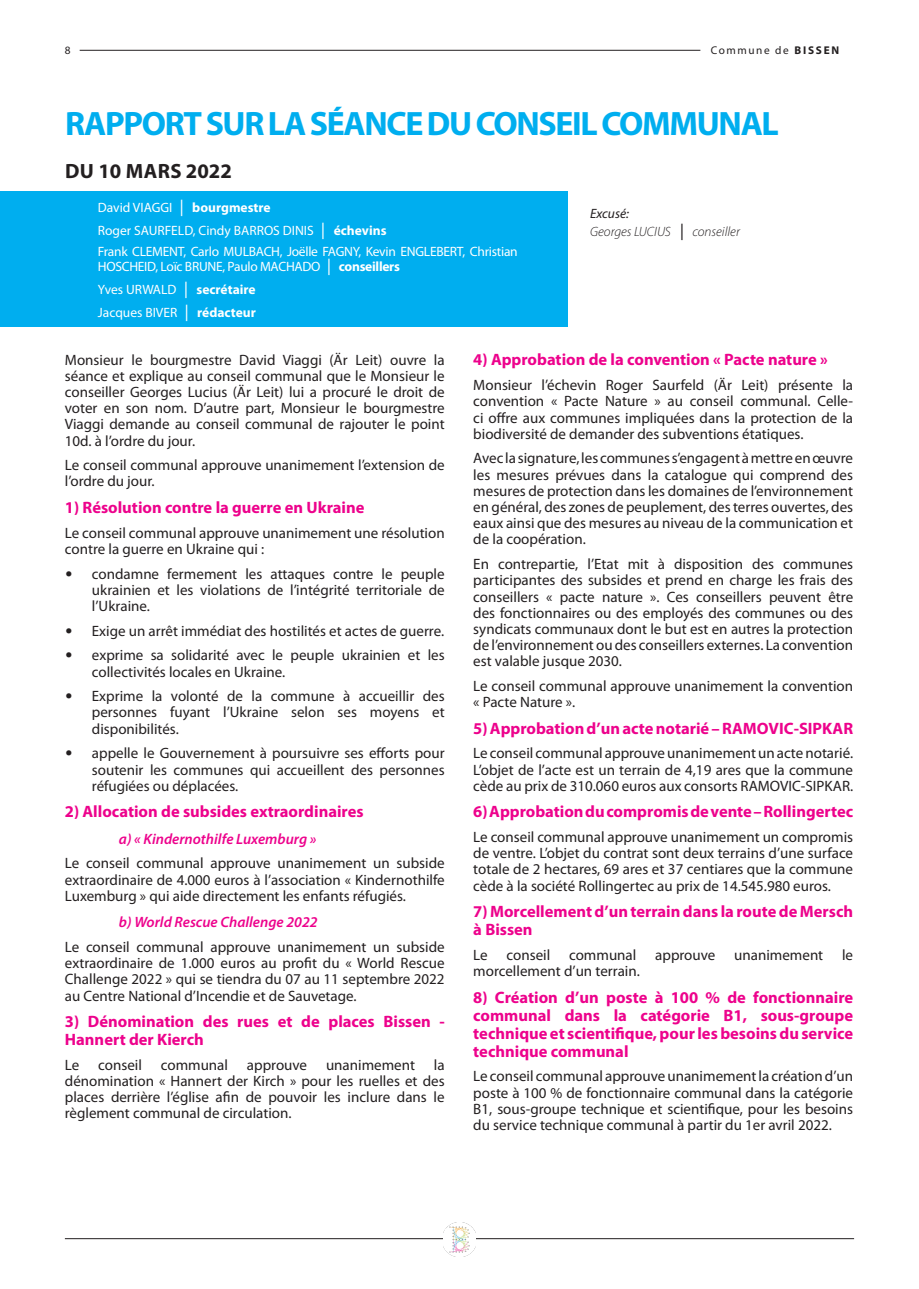
<style>
.page{position:relative;width:919px;height:1289px;background:#fff}
.page>*{position:absolute;margin:0;border:0;box-sizing:border-box;transform-origin:0 0}
.t1{font:700 33.9px "Myriad Pro";letter-spacing:-.04em;color:#00aeef}
.t2{font:700 20.7px "Myriad Pro";letter-spacing:.01em;color:#231f20}
.t3{font:700 16.5px/18px "Myriad Pro";color:#ed028c}
.t4{font:15px/16.2px "Myriad Pro";color:#231f20;text-align:justify}
.t5{font:italic 600 15px "Myriad Pro";color:#ed028c}
.t6{font:13.5px "Myriad Pro";color:#fff}
.t7{font:13.5px/14.5px "Myriad Pro";letter-spacing:-.02em;color:#fff}
.t8{font:italic 300 13.5px "Myriad Pro";color:#231f20}
.t9{font:italic 13.5px "Myriad Pro";color:#231f20}
.t10{font:11.25px "Myriad Pro";letter-spacing:.14em;color:#231f20}
.s1{font-weight:700}
.s2{font-family:"Arial"}
.s3{font-family:"Arial";font-weight:400;font-style:normal}
.s4{font-family:"Calibri";font-size:16.5px}
</style>
<div class="page">
<hr style="left:80px;top:50px;width:620px;height:1px;background:#231f20">
<hr style="left:65px;top:1238px;width:789px;height:1px;background:#231f20">
<img style="left:443px;top:1222px;width:32px;height:34px">
<div style="left:0;top:191px;width:568px;height:136px;background:#00aeef"></div>
<p class="t10" style="left:65px;top:44px;width:7px">8</p>
<p class="t10" style="left:710px;top:44px;width:130px">Commune de <span class="s1">BISSEN</span></p>
<p class="t1" style="left:65px;top:101px;width:715px">RAPPORT SUR LA SÉANCE DU CONSEIL COMMUNAL</p>
<p class="t2" style="left:65px;top:157px;width:168px">DU 10 MARS 2022</p>
<p class="t6" style="left:98px;top:199px;width:174px">David VIAGGI <span class="s2">│</span> <span class="s1">bourgmestre</span></p>
<p class="t6" style="left:98px;top:222px;width:290px">Roger SAURFELD, Cindy BARROS DINIS <span class="s2">│</span> <span class="s1">échevins</span></p>
<p class="t7" style="left:98px;top:244px;width:421px">Frank CLEMENT, Carlo MULBACH, Joëlle FAGNY, Kevin ENGLEBERT, Christian<br>HOSCHEID, Loïc BRUNE, Paulo MACHADO <span class="s2">│</span> <span class="s1">conseillers</span></p>
<p class="t6" style="left:98px;top:281px;width:159px">Yves URWALD <span class="s2">│</span> <span class="s1">secrétaire</span></p>
<p class="t6" style="left:98px;top:304px;width:159px">Jacques BIVER <span class="s2">│</span> <span class="s1">rédacteur</span></p>
<p class="t9" style="left:590px;top:205px;width:40px">Excusé:</p>
<p class="t8" style="left:590px;top:223px;width:151px">Georges LUCIUS <span class="s3">│</span> conseiller</p>
<p class="t4" style="left:65px;top:351px;width:381px">Monsieur le bourgmestre David Viaggi (Är Leit) ouvre la séance et explique au conseil communal que le Monsieur le conseiller Georges Lucius (Är Leit) lui a procuré le droit de voter en son nom. D’autre part, Monsieur le bourgmestre Viaggi demande au conseil communal de rajouter le point 10d. à l’ordre du jour.</p>
<p class="t4" style="left:65px;top:457px;width:381px">Le conseil communal approuve unanimement l’extension de l’ordre du jour.</p>
<p class="t3" style="left:65px;top:498px;width:301px">1) Résolution contre la guerre en Ukraine</p>
<p class="t4" style="left:65px;top:524px;width:381px">Le conseil communal approuve unanimement une résolution contre la guerre en Ukraine qui :</p>
<p class="t4" style="left:92px;top:565px;width:354px;text-indent:-27px"><span class="s4">•</span> condamne fermement les attaques contre le peuple ukrainien et les violations de l’intégrité territoriale de l’Ukraine.</p>
<p class="t4" style="left:65px;top:622px;width:381px"><span class="s4">•</span> Exige un arrêt immédiat des hostilités et actes de guerre.</p>
<p class="t4" style="left:92px;top:647px;width:354px;text-indent:-27px"><span class="s4">•</span> exprime sa solidarité avec le peuple ukrainien et les collectivités locales en Ukraine.</p>
<p class="t4" style="left:92px;top:688px;width:354px;text-indent:-27px"><span class="s4">•</span> Exprime la volonté de la commune à accueillir des personnes fuyant l’Ukraine selon ses moyens et disponibilités.</p>
<p class="t4" style="left:92px;top:745px;width:354px;text-indent:-27px"><span class="s4">•</span> appelle le Gouvernement à poursuivre ses efforts pour soutenir les communes qui accueillent des personnes réfugiées ou déplacées.</p>
<p class="t3" style="left:65px;top:802px;width:300px">2) Allocation de subsides extraordinaires</p>
<p class="t5" style="left:119px;top:829px;width:199px">a) « Kindernothilfe Luxemburg »</p>
<p class="t4" style="left:65px;top:855px;width:381px">Le conseil communal approuve unanimement un subside extraordinaire de 4.000 euros à l’association « Kindernothilfe Luxemburg » qui aide directement les enfants réfugiés.</p>
<p class="t5" style="left:119px;top:912px;width:200px">b) World Rescue Challenge 2022</p>
<p class="t4" style="left:65px;top:938px;width:381px">Le conseil communal approuve unanimement un subside extraordinaire de 1.000 euros au profit du « World Rescue Challenge 2022 » qui se tiendra du 07 au 11 septembre 2022 au Centre National d’Incendie et de Sauvetage.</p>
<p class="t3" style="left:65px;top:1012px;width:381px">3) Dénomination des rues et de places Bissen -<br>Hannert der Kierch</p>
<p class="t4" style="left:65px;top:1056px;width:16px">Le</p>
<p class="t4" style="left:98px;top:1056px;width:45px">conseil</p>
<p class="t4" style="left:161px;top:1056px;width:69px">communal</p>
<p class="t4" style="left:247px;top:1056px;width:62px">approuve</p>
<p class="t4" style="left:326px;top:1056px;width:90px">unanimement</p>
<p class="t4" style="left:65px;top:1056px;width:381px;text-indent:369px">la dénomination « Hannert der Kirch » pour les ruelles et des places derrière l’église afin de pouvoir les inclure dans le règlement communal de circulation.</p>
<p class="t3" style="left:473px;top:350px;width:356px">4) Approbation de la convention « Pacte nature »</p>
<p class="t4" style="left:473px;top:377px;width:381px">Monsieur l’échevin Roger Saurfeld (Är Leit) présente la convention « Pacte Nature » au conseil communal. Celle&shy;ci offre aux communes impliquées dans la protection de la biodiversité de demander des subventions étatiques.</p>
<p class="t4" style="left:473px;top:450px;width:381px">Avec la signature, les communes s’engagent à mettre en œuvre les mesures prévues dans la catalogue qui comprend des mesures de protection dans les domaines de l’environnement en général, des zones de peuplement, des terres ouvertes, des eaux ainsi que des mesures au niveau de la communication et de la coopération.</p>
<p class="t4" style="left:473px;top:555px;width:381px">En contrepartie, l’Etat mit à disposition des communes participantes des subsides et prend en charge les frais des conseillers « pacte nature ». Ces conseillers peuvent être des fonctionnaires ou des employés des communes ou des syndicats communaux dont le but est en autres la protection de l’environnement ou des conseillers externes. La convention est valable jusque 2030.</p>
<p class="t4" style="left:473px;top:677px;width:381px">Le conseil communal approuve unanimement la convention « Pacte Nature ».</p>
<p class="t3" style="left:473px;top:718px;width:381px">5) Approbation d’un acte notarié – RAMOVIC-SIPKAR</p>
<p class="t4" style="left:473px;top:745px;width:381px">Le conseil communal approuve unanimement un acte notarié.<br>L’objet de l’acte est un terrain de 4,19 ares que la commune cède au prix de 310.060 euros aux consorts RAMOVIC-SIPKAR.</p>
<p class="t3" style="left:473px;top:802px;width:381px">6) Approbation du compromis de vente – Rollingertec</p>
<p class="t4" style="left:473px;top:828px;width:381px">Le conseil communal approuve unanimement un compromis de ventre. L’objet du contrat sont deux terrains d’une surface totale de 2 hectares, 69 ares et 37 centiares que la commune cède à la société Rollingertec au prix de 14.545.980 euros.</p>
<p class="t3" style="left:473px;top:902px;width:381px">7) Morcellement d’un terrain dans la route de Mersch à Bissen</p>
<p class="t4" style="left:473px;top:946px;width:16px">Le</p>
<p class="t4" style="left:506px;top:946px;width:45px">conseil</p>
<p class="t4" style="left:569px;top:946px;width:69px">communal</p>
<p class="t4" style="left:655px;top:946px;width:62px">approuve</p>
<p class="t4" style="left:734px;top:946px;width:90px">unanimement</p>
<p class="t4" style="left:842px;top:946px;width:13px">le</p>
<p class="t4" style="left:473px;top:962px;width:168px">morcellement d’un terrain.</p>
<p class="t3" style="left:473px;top:987px;width:381px;text-align:justify">8) Création d’un poste à 100 % de fonctionnaire communal dans la catégorie B1, sous-groupe technique et scientifique, pour les besoins du service technique communal</p>
<p class="t4" style="left:473px;top:1067px;width:381px">Le conseil communal approuve unanimement la création d’un poste à 100 % de fonctionnaire communal dans la catégorie B1, sous-groupe technique et scientifique, pour les besoins du service technique communal à partir du 1er avril 2022.</p>
</div>
